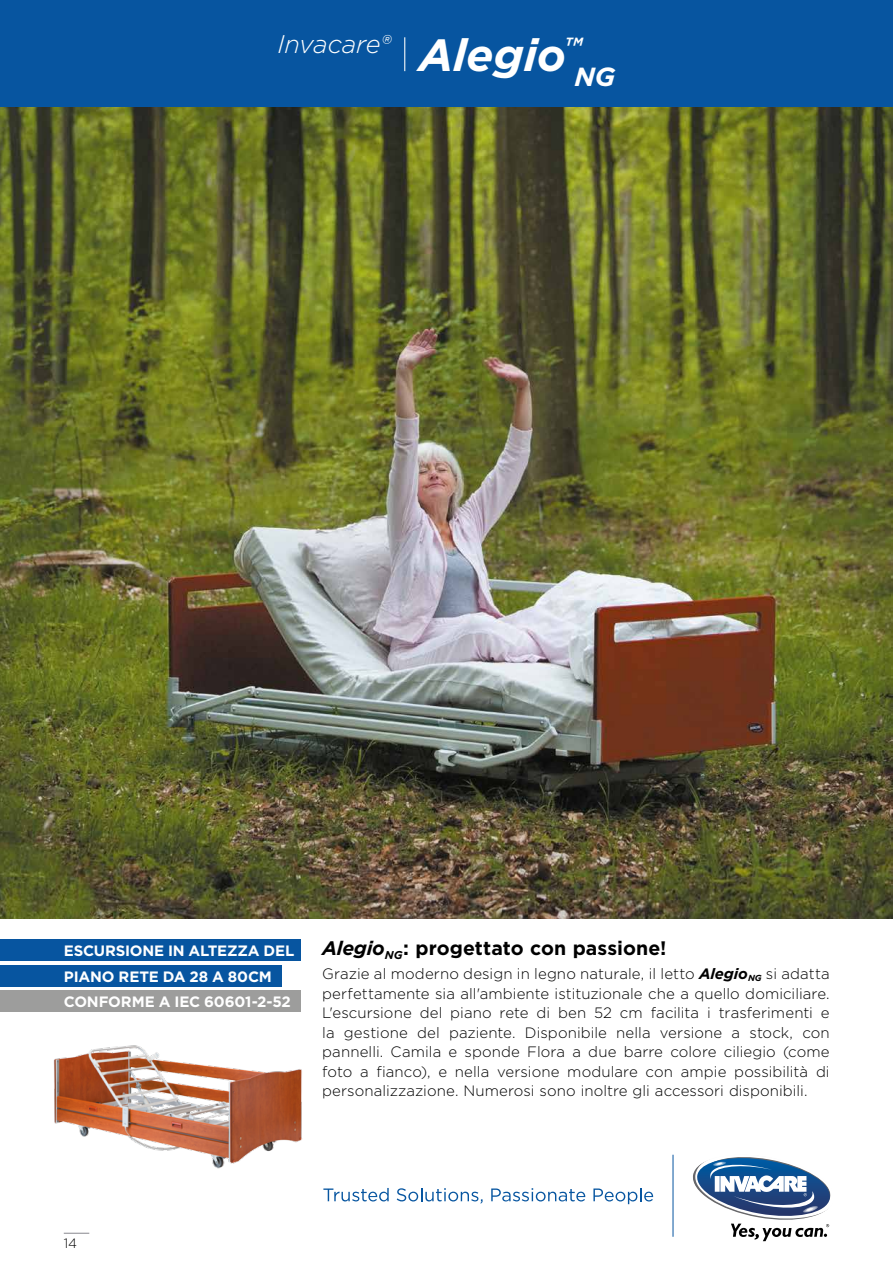
<style>
.page{position:relative;width:893px;height:1263px;background:#fff}
.page>*{position:absolute;margin:0;border:0;box-sizing:border-box;transform-origin:0 0}
.t1{font:italic 700 26.25px "Gotham";color:#fff}
.t2{font:italic 300 25.5px "Gotham";letter-spacing:-.01em;color:#fff}
.t3{font:700 19.5px "Gotham";color:#000}
.t4{font:300 15px/19.5px "Gotham";color:#000;text-align:justify}
.t5{font:700 15px/25.5px "Gotham";letter-spacing:-.01em;color:#fff}
.t6{font:300 13.5px "Gotham";color:#000}
.s1{font-weight:700;font-size:45px}
.s2{font-weight:700;font-size:26.25px}
.s3{font-style:italic}
.s4{font-weight:700;font-style:italic}
</style>
<div class="page">
<hr style="left:892px;top:910px;width:1px;height:30px;background:#0755a0">
<hr style="left:673px;top:1155px;width:1px;height:82px;background:#0755a0">
<svg style="left:323px;top:1188px;width:66px;height:13px"></svg>
<svg style="left:397px;top:1188px;width:86px;height:15px"></svg>
<svg style="left:491px;top:1188px;width:94px;height:13px"></svg>
<svg style="left:593px;top:1188px;width:60px;height:16px"></svg>
<svg style="left:693px;top:1157px;width:138px;height:84px"></svg>
<img style="left:54px;top:1045px;width:248px;height:124px">
<img style="left:0;top:106px;width:893px;height:812px">
<div style="left:0;top:0;width:893px;height:106px;background:#0755a0"></div>
<hr style="left:404px;top:37px;width:1px;height:34px;background:#fff">
<div style="left:0;top:940px;width:301px;height:21px;background:#0755a0"></div>
<div style="left:0;top:965px;width:281px;height:21px;background:#0755a0"></div>
<div style="left:0;top:991px;width:301px;height:21px;background:#9d9d9c"></div>
<svg style="left:64px;top:1233px;width:25px;height:1px"></svg>
<h2 class="t2" style="left:278px;top:28px;width:306px">Invacare® <span class="s1">Alegio</span><span class="s2">™</span></h2>
<h1 class="t1" style="left:574px;top:59px;width:42px">NG</h1>
<p class="t5" style="left:64px;top:938px;width:232px">ESCURSIONE IN ALTEZZA DEL<br>PIANO RETE DA 28 A 80CM<br>CONFORME A IEC 60601-2-52</p>
<h3 class="t3" style="left:322px;top:935px;width:346px"><span class="s3">Alegio</span><sub>NG</sub>: progettato con passione!</h3>
<p class="t4" style="left:322px;top:964px;width:509px">Grazie al moderno design in legno naturale, il letto <span class="s4">Alegio</span><sub>NG</sub> si adatta perfettamente sia all'ambiente istituzionale che a quello domiciliare.<br>L'escursione del piano rete di ben 52 cm facilita i trasferimenti e la gestione del paziente. Disponibile nella versione a stock, con pannelli. Camila e sponde Flora a due barre colore ciliegio (come foto a fianco), e nella versione modulare con ampie possibilità di personalizzazione. Numerosi sono inoltre gli accessori disponibili.</p>
<p class="t6" style="left:64px;top:1234px;width:15px">14</p>
</div>
